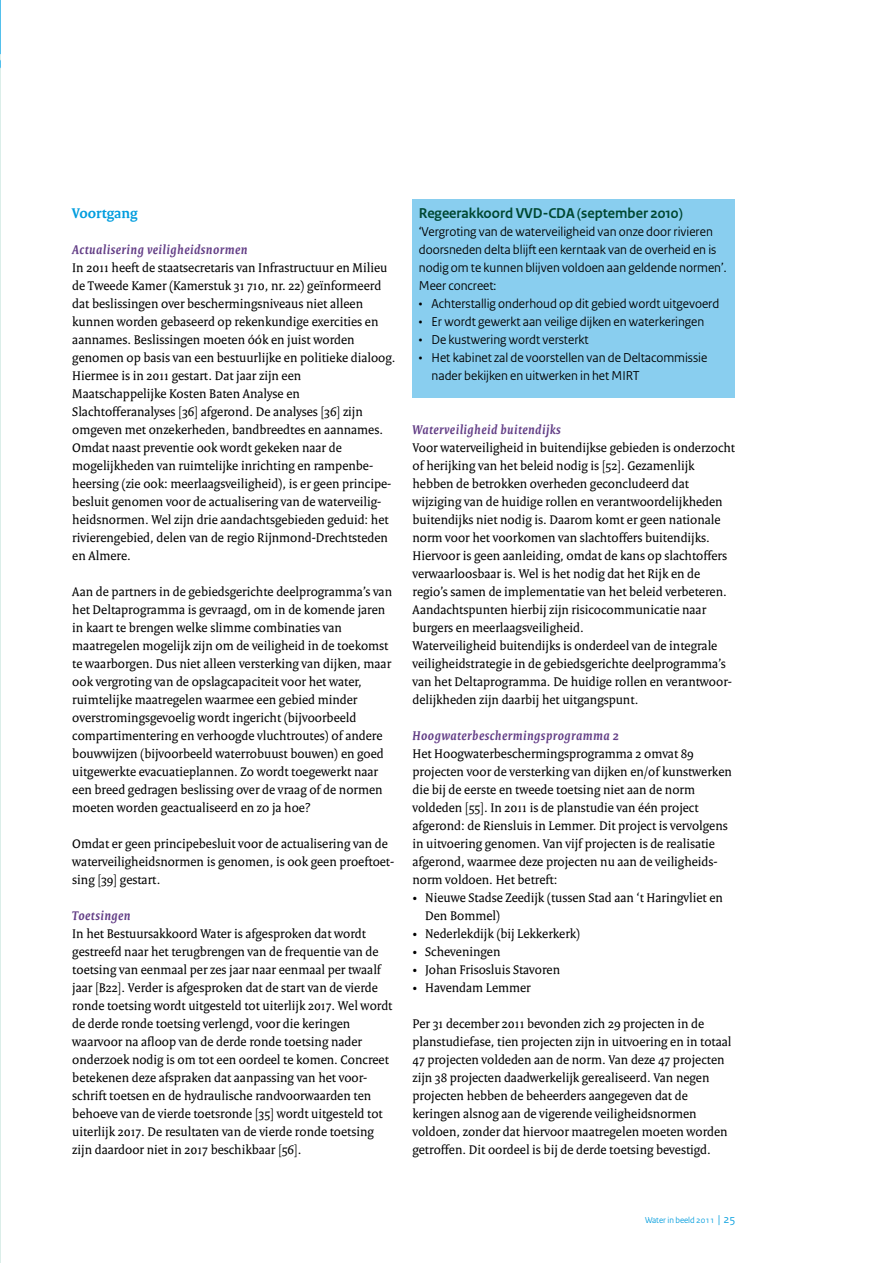
<style>
.page{position:relative;width:893px;height:1263px;background:#fff}
.page>*{position:absolute;margin:0;border:0;box-sizing:border-box;transform-origin:0 0}
.kader_kop{font:700 15px "Rijksoverheid Sans Heading";color:#004832}
.Ro_alineakop_mijs{font:700 15px "Rijksoverheid Serif";color:#009dde}
.Broodtekst_RO_Mijs{font:13.5px/18px "Rijksoverheid Serif";color:#000}
.kader_tekst{font:13.5px/18px "Rijksoverheid Sans";color:#000}
.bold_cursief_kopje_p{font:italic 700 13.5px "Rijksoverheid Serif";letter-spacing:.04em;color:#633e86}
.t1{font:9px "Rijksoverheid Sans";color:#009dde}
.s1{font-size:12px}
</style>
<div class="page">
<hr style="left:0;top:0;width:1px;height:1263px;background:#dbeee9">
<img style="left:0;top:0;width:1px;height:68px">
<div style="left:412px;top:200px;width:323px;height:198px;background:#89ceef"></div>
<p class="Ro_alineakop_mijs" style="left:72px;top:204px;width:67px">Voortgang</p>
<p class="bold_cursief_kopje_p" style="left:72px;top:241px;width:177px">Actualisering veiligheidsnormen</p>
<p class="Broodtekst_RO_Mijs" style="left:72px;top:258px;width:325px">In 2011 heeft de staatsecretaris van Infrastructuur en Milieu de Tweede Kamer (Kamerstuk 31 710, nr. 22) geïnformeerd dat beslissingen over beschermingsniveaus niet alleen kunnen worden gebaseerd op rekenkundige exercities en aannames. Beslissingen moeten óók en juist worden genomen op basis van een bestuurlijke en politieke dialoog.<br>Hiermee is in 2011 gestart. Dat jaar zijn een Maatschappelijke Kosten Baten Analyse en Slachtofferanalyses [36] afgerond. De analyses [36] zijn omgeven met onzekerheden, bandbreedtes en aannames.<br>Omdat naast preventie ook wordt gekeken naar de mogelijkheden van ruimtelijke inrichting en rampenbe&shy;heersing (zie ook: meerlaagsveiligheid), is er geen principe&shy;besluit genomen voor de actualisering van de waterveilig&shy;heidsnormen. Wel zijn drie aandachtsgebieden geduid: het rivierengebied, delen van de regio Rijnmond-Drechtsteden en Almere.</p>
<p class="Broodtekst_RO_Mijs" style="left:72px;top:582px;width:321px">Aan de partners in de gebiedsgerichte deelprogramma’s van het Deltaprogramma is gevraagd, om in de komende jaren in kaart te brengen welke slimme combinaties van maatregelen mogelijk zijn om de veiligheid in de toekomst te waarborgen. Dus niet alleen versterking van dijken, maar ook vergroting van de opslagcapaciteit voor het water, ruimtelijke maatregelen waarmee een gebied minder overstromingsgevoelig wordt ingericht (bijvoorbeeld compartimentering en verhoogde vluchtroutes) of andere bouwwijzen (bijvoorbeeld waterrobuust bouwen) en goed uitgewerkte evacuatieplannen. Zo wordt toegewerkt naar een breed gedragen beslissing over de vraag of de normen moeten worden geactualiseerd en zo ja hoe?</p>
<p class="Broodtekst_RO_Mijs" style="left:72px;top:834px;width:323px">Omdat er geen principebesluit voor de actualisering van de waterveiligheidsnormen is genomen, is ook geen proeftoet&shy;sing [39] gestart.</p>
<p class="bold_cursief_kopje_p" style="left:72px;top:907px;width:60px">Toetsingen</p>
<p class="Broodtekst_RO_Mijs" style="left:72px;top:924px;width:322px">In het Bestuursakkoord Water is afgesproken dat wordt gestreefd naar het terugbrengen van de frequentie van de toetsing van eenmaal per zes jaar naar eenmaal per twaalf jaar [B22]. Verder is afgesproken dat de start van de vierde ronde toetsing wordt uitgesteld tot uiterlijk 2017. Wel wordt de derde ronde toetsing verlengd, voor die keringen waarvoor na afloop van de derde ronde toetsing nader onderzoek nodig is om tot een oordeel te komen. Concreet betekenen deze afspraken dat aanpassing van het voor&shy;schrift toetsen en de hydraulische randvoorwaarden ten behoeve van de vierde toetsronde [35] wordt uitgesteld tot uiterlijk 2017. De resultaten van de vierde ronde toetsing zijn daardoor niet in 2017 beschikbaar [56].</p>
<p class="kader_kop" style="left:419px;top:205px;width:265px">Regeerakkoord VVD-CDA (september 2010)</p>
<p class="kader_tekst" style="left:419px;top:223px;width:309px">‘Vergroting van de waterveiligheid van onze door rivieren doorsneden delta blijft een kerntaak van de overheid en is nodig om te kunnen blijven voldoen aan geldende normen’.<br>Meer concreet:</p>
<p class="kader_tekst" style="left:419px;top:295px;width:302px">• Achterstallig onderhoud op dit gebied wordt uitgevoerd</p>
<p class="kader_tekst" style="left:419px;top:313px;width:287px">• Er wordt gewerkt aan veilige dijken en waterkeringen</p>
<p class="kader_tekst" style="left:419px;top:331px;width:171px">• De kustwering wordt versterkt</p>
<p class="kader_tekst" style="left:432px;top:349px;width:277px;text-indent:-13px">• Het kabinet zal de voorstellen van de Deltacommissie nader bekijken en uitwerken in het MIRT</p>
<p class="bold_cursief_kopje_p" style="left:412px;top:421px;width:150px">Waterveiligheid buitendijks</p>
<p class="Broodtekst_RO_Mijs" style="left:412px;top:438px;width:324px">Voor waterveiligheid in buitendijkse gebieden is onderzocht of herijking van het beleid nodig is [52]. Gezamenlijk hebben de betrokken overheden geconcludeerd dat wijziging van de huidige rollen en verantwoordelijkheden buitendijks niet nodig is. Daarom komt er geen nationale norm voor het voorkomen van slachtoffers buitendijks.<br>Hiervoor is geen aanleiding, omdat de kans op slachtoffers verwaarloosbaar is. Wel is het nodig dat het Rijk en de regio’s samen de implementatie van het beleid verbeteren.<br>Aandachtspunten hierbij zijn risicocommunicatie naar burgers en meerlaagsveiligheid.</p>
<p class="Broodtekst_RO_Mijs" style="left:412px;top:636px;width:321px">Waterveiligheid buitendijks is onderdeel van de integrale veiligheidstrategie in de gebiedsgerichte deelprogramma’s van het Deltaprogramma. De huidige rollen en verantwoor&shy;delijkheden zijn daarbij het uitgangspunt.</p>
<p class="bold_cursief_kopje_p" style="left:412px;top:727px;width:208px">Hoogwaterbeschermingsprogramma 2</p>
<p class="Broodtekst_RO_Mijs" style="left:412px;top:744px;width:321px">Het Hoogwaterbeschermingsprogramma 2 omvat 89 projecten voor de versterking van dijken en/of kunstwerken die bij de eerste en tweede toetsing niet aan de norm voldeden [55]. In 2011 is de planstudie van één project afgerond: de Riensluis in Lemmer. Dit project is vervolgens in uitvoering genomen. Van vijf projecten is de realisatie afgerond, waarmee deze projecten nu aan de veiligheids&shy;norm voldoen. Het betreft:</p>
<p class="Broodtekst_RO_Mijs" style="left:425px;top:888px;width:299px;text-indent:-13px">• Nieuwe Stadse Zeedijk (tussen Stad aan ‘t Haringvliet en<br>Den Bommel)</p>
<p class="Broodtekst_RO_Mijs" style="left:412px;top:924px;width:169px">• Nederlekdijk (bij Lekkerkerk)</p>
<p class="Broodtekst_RO_Mijs" style="left:412px;top:942px;width:89px">• Scheveningen</p>
<p class="Broodtekst_RO_Mijs" style="left:412px;top:960px;width:149px">• Johan Frisosluis Stavoren</p>
<p class="Broodtekst_RO_Mijs" style="left:412px;top:978px;width:120px">• Havendam Lemmer</p>
<p class="Broodtekst_RO_Mijs" style="left:412px;top:1014px;width:321px">Per 31 december 2011 bevonden zich 29 projecten in de planstudiefase, tien projecten zijn in uitvoering en in totaal 47 projecten voldeden aan de norm. Van deze 47 projecten zijn 38 projecten daadwerkelijk gerealiseerd. Van negen projecten hebben de beheerders aangegeven dat de keringen alsnog aan de vigerende veiligheidsnormen voldoen, zonder dat hiervoor maatregelen moeten worden getroffen. Dit oordeel is bij de derde toetsing bevestigd.</p>
<p class="t1" style="left:645px;top:1215px;width:92px">Water in beeld 2011 <span class="s1">| 25</span></p>
</div>
